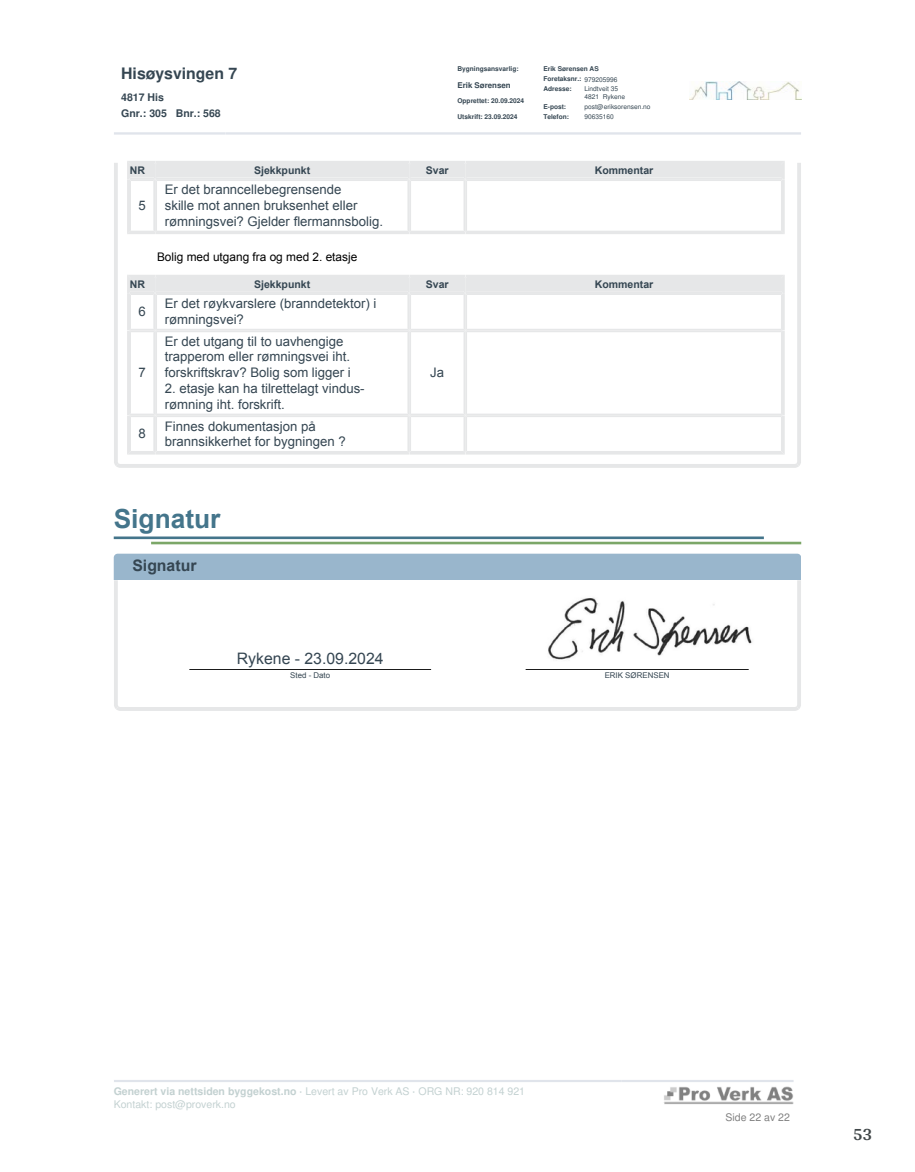
<style>
.page{position:relative;width:915px;height:1172px;background:#fff}
.page>*{position:absolute;margin:0;border:0;box-sizing:border-box;transform-origin:0 0}
.t1{font:700 26.4px "Arial";color:#44758b}
.t2{font:700 18px "Arya";color:#414749}
.t3{font:15.75px "Arial";color:#354652}
.t4{font:700 15.75px "Helvetica";color:#354652}
.t5{font:700 15.75px "Arial";color:#354652}
.t6{font:13.2px/15.8px "Arial";color:#354652}
.t7{font:11.85px "Arial";color:#000}
.t8{font:10.5px/12.6px "Helvetica";color:#c3d1d1}
.t9{font:700 10.5px "Arial";color:#354652}
.t10{font:700 10.5px/16.4px "Helvetica";color:#354652}
.t11{font:10.5px "Helvetica";color:#808080}
.t12{font:7.95px "Arial";color:#354652}
.t13{font:700 7.95px "Helvetica";color:#354652}
.t14{font:700 6.6px/9.8px "Helvetica";color:#354652}
.t15{font:6.6px/7.9px "Helvetica";color:#354652}
.s1{font-weight:400}
.s2{font-weight:700}
</style>
<div class="page">
<hr style="left:114px;top:132px;width:687px;height:3px;background:#e8ebf0">
<img style="left:689px;top:81px;width:112px;height:18px">
<svg style="left:114px;top:161px;width:686px;height:307px"></svg>
<hr style="left:114px;top:536px;width:649px;height:3px;background:#44758b">
<hr style="left:151px;top:542px;width:650px;height:2px;background:#7ca768">
<svg style="left:114px;top:554px;width:687px;height:157px"></svg>
<hr style="left:189px;top:669px;width:242px;height:1px;background:#000">
<hr style="left:525px;top:669px;width:223px;height:1px;background:#000">
<img style="left:540px;top:590px;width:221px;height:74px">
<svg style="left:114px;top:1080px;width:679px;height:2px"></svg>
<img style="left:664px;top:1086px;width:129px;height:19px">
<p class="t4" style="left:121px;top:67px;width:117px">Hisøysvingen 7</p>
<p class="t10" style="left:121px;top:90px;width:101px">4817 His<br>Gnr.: 305 Bnr.: 568</p>
<p class="t14" style="left:457px;top:65px;width:63px">Bygningsansvarlig:</p>
<p class="t13" style="left:457px;top:82px;width:55px">Erik Sørensen</p>
<p class="t14" style="left:457px;top:97px;width:68px">Opprettet: 20.09.2024</p>
<p class="t14" style="left:457px;top:112px;width:62px">Utskrift: 23.09.2024</p>
<p class="t14" style="left:543px;top:65px;width:76px">Erik Sørensen AS<br>Foretaksnr.: <span class="s1">979205996</span></p>
<p class="t14" style="left:543px;top:85px;width:30px">Adresse:</p>
<p class="t15" style="left:584px;top:86px;width:42px">Lindtveit 35<br>4821 Rykene</p>
<p class="t14" style="left:543px;top:102px;width:24px">E-post:</p>
<p class="t15" style="left:584px;top:103px;width:67px">post@eriksorensen.no</p>
<p class="t14" style="left:543px;top:112px;width:27px">Telefon:</p>
<p class="t15" style="left:584px;top:113px;width:31px">90635160</p>
<p class="t9" style="left:130px;top:163px;width:17px">NR</p>
<p class="t9" style="left:254px;top:163px;width:58px">Sjekkpunkt</p>
<p class="t9" style="left:425px;top:163px;width:24px">Svar</p>
<p class="t9" style="left:594px;top:163px;width:60px">Kommentar</p>
<p class="t6" style="left:138px;top:198px;width:9px">5</p>
<p class="t6" style="left:165px;top:182px;width:220px">Er det branncellebegrensende<br>skille mot annen bruksenhet eller rømningsvei? Gjelder flermannsbolig.</p>
<p class="t7" style="left:157px;top:249px;width:202px">Bolig med utgang fra og med 2. etasje</p>
<p class="t9" style="left:130px;top:276px;width:17px">NR</p>
<p class="t9" style="left:254px;top:276px;width:58px">Sjekkpunkt</p>
<p class="t9" style="left:425px;top:276px;width:24px">Svar</p>
<p class="t9" style="left:594px;top:276px;width:60px">Kommentar</p>
<p class="t6" style="left:138px;top:304px;width:9px">6</p>
<p class="t6" style="left:165px;top:296px;width:213px">Er det røykvarslere (branndetektor) i rømningsvei?</p>
<p class="t6" style="left:138px;top:365px;width:9px">7</p>
<p class="t6" style="left:165px;top:333px;width:187px">Er det utgang til to uavhengige trapperom eller rømningsvei iht. forskriftskrav? Bolig som ligger i</p>
<p class="t6" style="left:165px;top:380px;width:201px">2. etasje kan ha tilrettelagt vindus&shy;rømning iht. forskrift.</p>
<p class="t6" style="left:138px;top:426px;width:9px">8</p>
<p class="t6" style="left:165px;top:418px;width:182px">Finnes dokumentasjon på brannsikkerhet for bygningen ?</p>
<h1 class="t1" style="left:114px;top:500px;width:108px">Signatur</h1>
<p class="t5" style="left:132px;top:554px;width:66px">Signatur</p>
<p class="t6" style="left:430px;top:365px;width:15px">Ja</p>
<p class="t3" style="left:237px;top:647px;width:148px">Rykene - 23.09.2024</p>
<p class="t12" style="left:290px;top:669px;width:41px">Sted - Dato</p>
<p class="t12" style="left:604px;top:669px;width:66px">ERIK SØRENSEN</p>
<p class="t8" style="left:114px;top:1086px;width:413px"><span class="s2">Generert via nettsiden byggekost.no ·</span> Levert av Pro Verk AS <span class="s2">·</span> ORG NR: 920 814 921<br>Kontakt: post@proverk.no</p>
<p class="t11" style="left:725px;top:1113px;width:66px">Side 22 av 22</p>
<h2 class="t2" style="left:852px;top:1123px;width:21px">53</h2>
</div>
